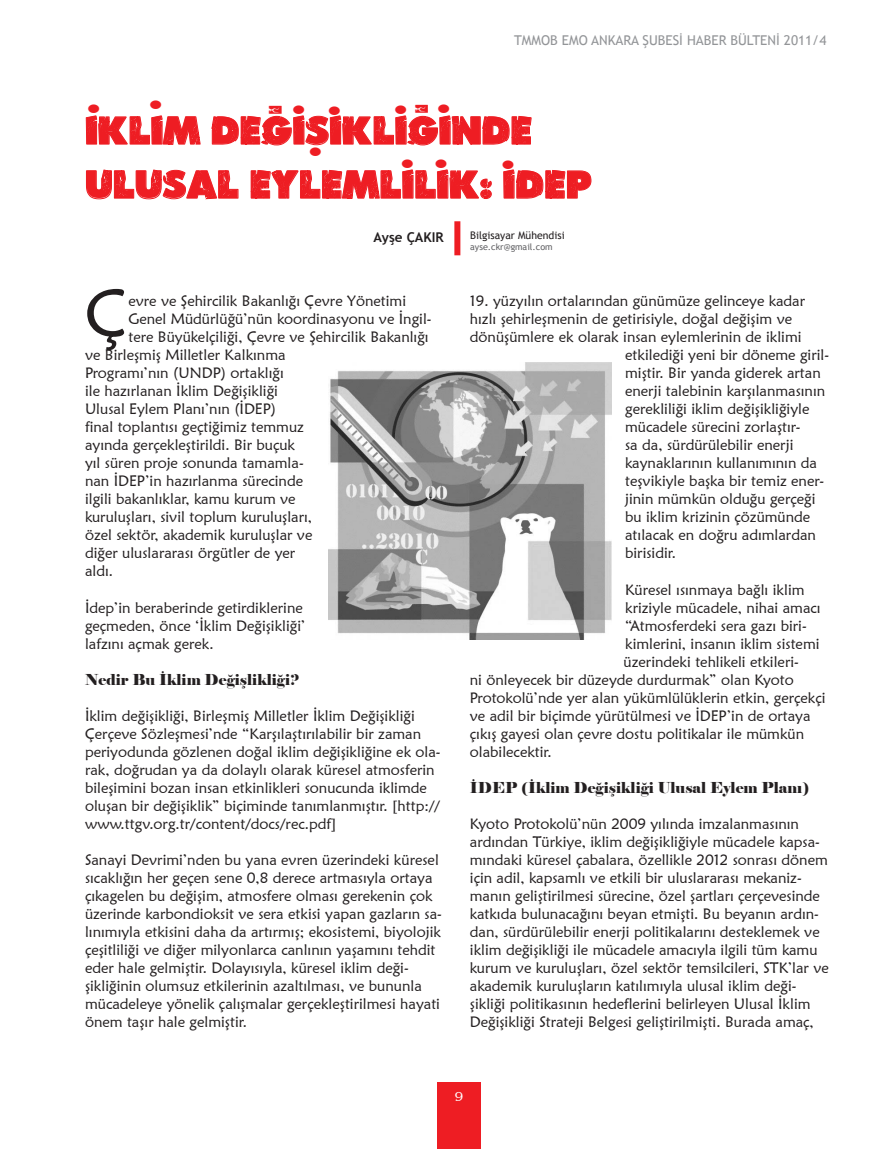
<style>
.page{position:relative;width:893px;height:1149px;background:#fff}
.page>*{position:absolute;margin:0;border:0;box-sizing:border-box;transform-origin:0 0}
.t1{font:65.85px "Maiandra GD";color:#231f20}
.t2{font:42px/54px "Ben Krush";color:#ee1d23}
.t3{font:15px/18px "Maiandra GD";color:#231f20}
.t4{font:15px "Elephant";color:#231f20}
.t5{font:13.5px "Trebuchet MS";color:#939598}
.t6{font:700 13.5px "Trebuchet MS";color:#231f20}
.t7{font:500 13.5px "Brahms";color:#fff}
.t8{font:10.5px "Trebuchet MS";color:#231f20}
.t9{font:9px "Trebuchet MS";color:#636366}
</style>
<div class="page">
<div style="left:437px;top:1082px;width:44px;height:66px;background:#ee1d23"></div>
<div style="left:454px;top:221px;width:6px;height:34px;background:#ee1d23"></div>
<svg style="left:85px;top:115px;width:116px;height:30px"></svg>
<svg style="left:211px;top:115px;width:321px;height:31px"></svg>
<svg style="left:86px;top:169px;width:153px;height:30px"></svg>
<svg style="left:250px;top:169px;width:242px;height:30px"></svg>
<svg style="left:503px;top:169px;width:89px;height:30px"></svg>
<img style="left:328px;top:362px;width:284px;height:277px">
<p class="t5" style="left:514px;top:33px;width:314px">TMMOB EMO ANKARA ŞUBESİ HABER BÜLTENİ 2011/4</p>
<p class="t2" style="left:88px;top:70px;width:13px">.</p>
<p class="t2" style="left:150px;top:67px;width:13px">.</p>
<p class="t2" style="left:268px;top:77px;width:17px">-</p>
<p class="t2" style="left:293px;top:72px;width:13px">.</p>
<p class="t2" style="left:414px;top:76px;width:17px">-</p>
<p class="t2" style="left:329px;top:72px;width:13px">.</p>
<p class="t2" style="left:395px;top:71px;width:13px">.</p>
<p class="t2" style="left:438px;top:71px;width:13px">.</p>
<p class="t2" style="left:85px;top:102px;width:508px">IKLIM DEGISIKLIGINDE<br>ULUSAL EYLEMLILIK: IDEP</p>
<p class="t2" style="left:309px;top:114px;width:13px">.</p>
<p class="t2" style="left:401px;top:126px;width:13px">.</p>
<p class="t2" style="left:435px;top:126px;width:13px">.</p>
<p class="t2" style="left:502px;top:126px;width:13px">.</p>
<p class="t6" style="left:374px;top:228px;width:72px">Ayşe ÇAKIR</p>
<p class="t8" style="left:470px;top:229px;width:96px">Bilgisayar Mühendisi</p>
<p class="t9" style="left:470px;top:241px;width:84px">ayse.ckr@gmail.com</p>
<p class="t1" style="left:85px;top:273px;width:45px">Ç</p>
<p class="t3" style="left:128px;top:292px;width:279px">evre ve Şehircilik Bakanlığı Çevre Yönetimi</p>
<p class="t3" style="left:128px;top:310px;width:305px">Genel Müdürlüğü’nün koordinasyonu ve İngil-</p>
<p class="t3" style="left:128px;top:328px;width:302px">tere Büyükelçiliği, Çevre ve Şehircilik Bakanlığı</p>
<p class="t3" style="left:85px;top:346px;width:202px">ve Birleşmiş Milletler Kalkınma</p>
<p class="t3" style="left:85px;top:364px;width:200px">Programı’nın (UNDP) ortaklığı</p>
<p class="t3" style="left:85px;top:382px;width:195px">ile hazırlanan İklim Değişikliği</p>
<p class="t3" style="left:85px;top:400px;width:193px">Ulusal Eylem Planı’nın (İDEP)</p>
<p class="t3" style="left:85px;top:418px;width:220px">final toplantısı geçtiğimiz temmuz</p>
<p class="t3" style="left:85px;top:436px;width:212px">ayında gerçekleştirildi. Bir buçuk</p>
<p class="t3" style="left:85px;top:454px;width:220px">yıl süren proje sonunda tamamla-</p>
<p class="t3" style="left:85px;top:472px;width:220px">nan İDEP’in hazırlanma sürecinde</p>
<p class="t3" style="left:85px;top:490px;width:212px">ilgili bakanlıklar, kamu kurum ve</p>
<p class="t3" style="left:85px;top:508px;width:229px">kuruluşları, sivil toplum kuruluşları,</p>
<p class="t3" style="left:85px;top:526px;width:229px">özel sektör, akademik kuruluşlar ve</p>
<p class="t3" style="left:85px;top:544px;width:212px">diğer uluslararası örgütler de yer</p>
<p class="t3" style="left:85px;top:562px;width:30px">aldı.</p>
<p class="t3" style="left:85px;top:598px;width:222px">İdep’in beraberinde getirdiklerine geçmeden, önce ‘İklim Değişikliği’ lafzını açmak gerek.</p>
<p class="t4" style="left:85px;top:669px;width:216px">Nedir Bu İklim Değişlikliği?</p>
<p class="t3" style="left:85px;top:706px;width:357px">İklim değişikliği, Birleşmiş Milletler İklim Değişikliği Çerçeve Sözleşmesi’nde “Karşılaştırılabilir bir zaman periyodunda gözlenen doğal iklim değişikliğine ek ola&shy;rak, doğrudan ya da dolaylı olarak küresel atmosferin bileşimini bozan insan etkinlikleri sonucunda iklimde oluşan bir değişiklik” biçiminde tanımlanmıştır. [http:// www.ttgv.org.tr/content/docs/rec.pdf]</p>
<p class="t3" style="left:85px;top:850px;width:358px">Sanayi Devrimi’nden bu yana evren üzerindeki küresel sıcaklığın her geçen sene 0,8 derece artmasıyla ortaya çıkagelen bu değişim, atmosfere olması gerekenin çok üzerinde karbondioksit ve sera etkisi yapan gazların sa&shy;lınımıyla etkisini daha da artırmış; ekosistemi, biyolojik çeşitliliği ve diğer milyonlarca canlının yaşamını tehdit eder hale gelmiştir. Dolayısıyla, küresel iklim deği&shy;şikliğinin olumsuz etkilerinin azaltılması, ve bununla mücadeleye yönelik çalışmalar gerçekleştirilmesi hayati önem taşır hale gelmiştir.</p>
<p class="t3" style="left:470px;top:292px;width:337px">19. yüzyılın ortalarından günümüze gelinceye kadar</p>
<p class="t3" style="left:470px;top:310px;width:324px">hızlı şehirleşmenin de getirisiyle, doğal değişim ve</p>
<p class="t3" style="left:470px;top:328px;width:333px">dönüşümlere ek olarak insan eylemlerinin de iklimi</p>
<p class="t3" style="left:625px;top:346px;width:205px">etkilediği yeni bir döneme giril-</p>
<p class="t3" style="left:625px;top:364px;width:197px">miştir. Bir yanda giderek artan</p>
<p class="t3" style="left:625px;top:382px;width:202px">enerji talebinin karşılanmasının</p>
<p class="t3" style="left:625px;top:400px;width:186px">gerekliliği iklim değişikliğiyle</p>
<p class="t3" style="left:625px;top:418px;width:177px">mücadele sürecini zorlaştır-</p>
<p class="t3" style="left:625px;top:436px;width:170px">sa da, sürdürülebilir enerji</p>
<p class="t3" style="left:625px;top:454px;width:193px">kaynaklarının kullanımının da</p>
<p class="t3" style="left:625px;top:472px;width:200px">teşvikiyle başka bir temiz ener-</p>
<p class="t3" style="left:625px;top:490px;width:192px">jinin mümkün olduğu gerçeği</p>
<p class="t3" style="left:625px;top:508px;width:187px">bu iklim krizinin çözümünde</p>
<p class="t3" style="left:625px;top:526px;width:192px">atılacak en doğru adımlardan</p>
<p class="t3" style="left:625px;top:544px;width:52px">birisidir.</p>
<p class="t3" style="left:625px;top:580px;width:181px">Küresel ısınmaya bağlı iklim</p>
<p class="t3" style="left:625px;top:598px;width:197px">kriziyle mücadele, nihai amacı</p>
<p class="t3" style="left:625px;top:616px;width:183px">“Atmosferdeki sera gazı biri-</p>
<p class="t3" style="left:625px;top:634px;width:196px">kimlerini, insanın iklim sistemi</p>
<p class="t3" style="left:624px;top:652px;width:177px">üzerindeki tehlikeli etkileri-</p>
<p class="t3" style="left:470px;top:670px;width:325px">ni önleyecek bir düzeyde durdurmak” olan Kyoto</p>
<p class="t3" style="left:470px;top:688px;width:357px">Protokolü’nde yer alan yükümlülüklerin etkin, gerçekçi</p>
<p class="t3" style="left:470px;top:706px;width:342px">ve adil bir biçimde yürütülmesi ve İDEP’in de ortaya</p>
<p class="t3" style="left:470px;top:724px;width:336px">çıkış gayesi olan çevre dostu politikalar ile mümkün</p>
<p class="t3" style="left:470px;top:742px;width:84px">olabilecektir.</p>
<p class="t4" style="left:470px;top:777px;width:341px">İDEP (İklim Değişikliği Ulusal Eylem Planı)</p>
<p class="t3" style="left:470px;top:814px;width:360px">Kyoto Protokolü’nün 2009 yılında imzalanmasının ardından Türkiye, iklim değişikliğiyle mücadele kapsa&shy;mındaki küresel çabalara, özellikle 2012 sonrası dönem için adil, kapsamlı ve etkili bir uluslararası mekaniz&shy;manın geliştirilmesi sürecine, özel şartları çerçevesinde katkıda bulunacağını beyan etmişti. Bu beyanın ardın&shy;dan, sürdürülebilir enerji politikalarını desteklemek ve iklim değişikliği ile mücadele amacıyla ilgili tüm kamu kurum ve kuruluşları, özel sektör temsilcileri, STK’lar ve akademik kuruluşların katılımıyla ulusal iklim deği&shy;şikliği politikasının hedeflerini belirleyen Ulusal İklim Değişikliği Strateji Belgesi geliştirilmişti. Burada amaç,</p>
<p class="t7" style="left:455px;top:1087px;width:10px">9</p>
</div>
